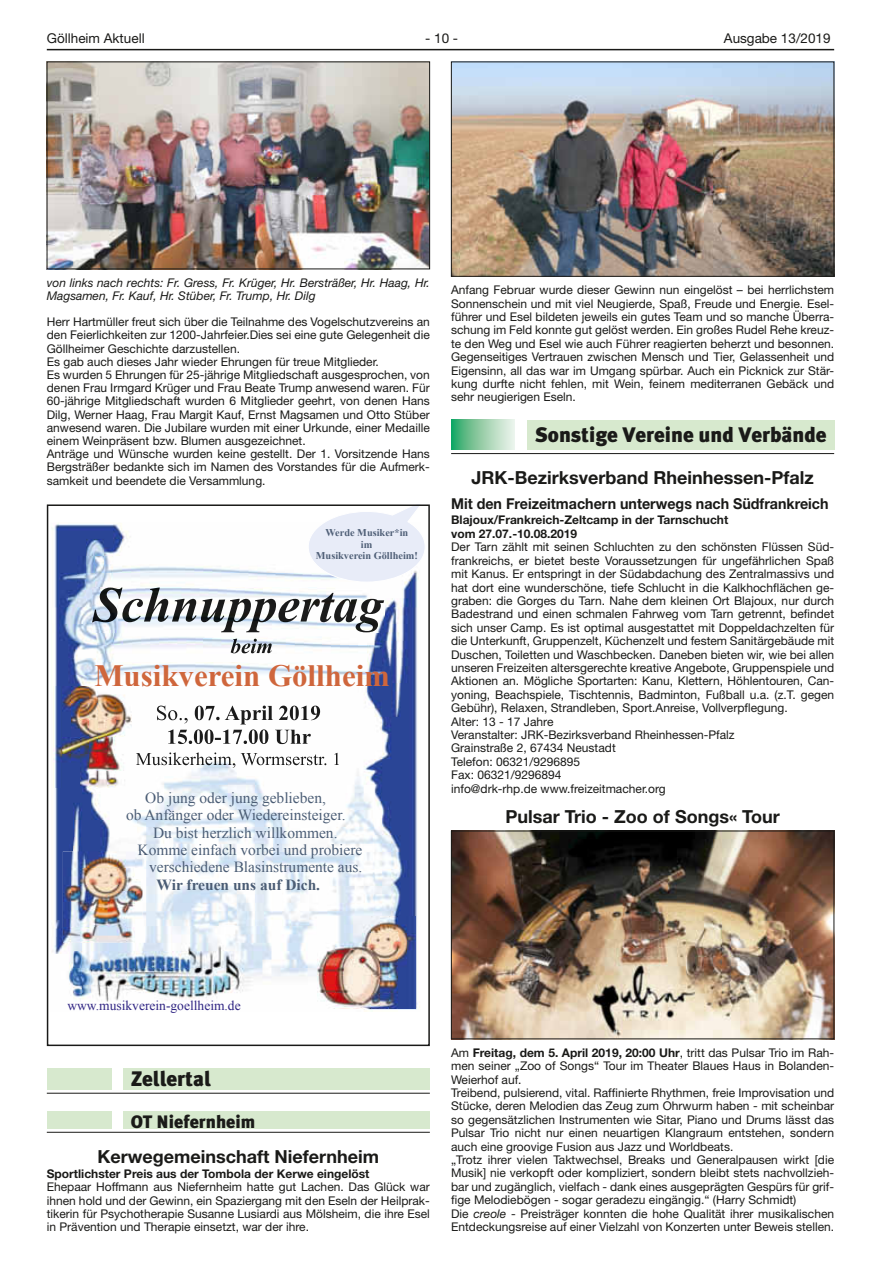
<style>
.page{position:relative;width:881px;height:1263px;background:#fff}
.page>*{position:absolute;margin:0;border:0;box-sizing:border-box;transform-origin:0 0}
.t1{font:700 30.9px "Kylltk Times New Roman";color:#cf663c}
.t2{font:900 21px "Meta Plus";color:#1a1a18}
.t3{font:700 18px "Helvetica Neue LT";color:#1a1a18}
.t4{font:900 18px "Meta Plus";color:#1a1a18}
.t5{font:15.45px "Qbnphp Times New Roman";color:#4b5d75}
.t6{font:700 15.45px "Kylltk Times New Roman";color:#4b5d75}
.t7{font:700 15px "Helvetica Neue LT";color:#1a1a18;scale:.95 1}
.t8{font:13.5px "Helvetica Neue LT Roman 10";color:#1a1a18}
.t9{font:13.5px "Qbnphp Times New Roman";color:#2f2483}
.t10{font:12px/13.4px "Helvetica Neue LT Roman 10";color:#1a1a18}
.t11{font:700 12px/13.4px "Helvetica Neue LT";color:#1a1a18}
.t12{font:italic 12px/13.2px "Helvetica Neue LT";color:#1a1a18}
.t13{font:700 10.35px/11.6px "Kylltk Times New Roman";color:#4e5e76;text-align:center}
.s1{font-family:"Helvetica Neue LT Roman 10";font-weight:400}
.s2{font-family:"Helvetica Neue LT";font-style:italic}
</style>
<div class="page">
<hr style="left:47px;top:49px;width:786px;height:1px;background:#1a1a18">
<img style="left:453px;top:64px;width:378px;height:211px">
<div style="left:451px;top:62px;width:382px;height:215px;border:1px solid #1a1a18"></div>
<div style="left:451px;top:420px;width:382px;height:34px;background:linear-gradient(to right,#fff,#fff)"></div>
<svg style="left:451px;top:420px;width:63px;height:29px;background:#8fcda8"></svg>
<div style="left:526px;top:420px;width:307px;height:29px;background:#d7e9ce"></div>
<hr style="left:451px;top:453px;width:382px;height:1px;background:#1a1a18">
<img style="left:453px;top:833px;width:378px;height:204px">
<div style="left:451px;top:831px;width:382px;height:208px;border:1px solid #1a1a18"></div>
<img style="left:49px;top:64px;width:378px;height:203px">
<div style="left:47px;top:62px;width:382px;height:207px;border:1px solid #1a1a18"></div>
<img style="left:52px;top:523px;width:366px;height:84px">
<img style="left:53px;top:607px;width:43px;height:85px">
<img style="left:374px;top:607px;width:43px;height:319px">
<img style="left:96px;top:632px;width:278px;height:60px">
<img style="left:52px;top:692px;width:21px;height:293px">
<img style="left:132px;top:692px;width:242px;height:234px">
<img style="left:73px;top:788px;width:37px;height:63px">
<img style="left:73px;top:926px;width:244px;height:76px">
<img style="left:397px;top:926px;width:23px;height:84px">
<img style="left:334px;top:1008px;width:63px;height:3px">
<img style="left:92px;top:587px;width:292px;height:45px">
<img style="left:204px;top:639px;width:68px;height:14px">
<img style="left:157px;top:705px;width:31px;height:18px">
<img style="left:195px;top:705px;width:125px;height:19px">
<img style="left:168px;top:729px;width:142px;height:15px">
<img style="left:136px;top:752px;width:203px;height:16px">
<img style="left:54px;top:686px;width:78px;height:102px">
<svg style="left:307px;top:507px;width:118px;height:76px"></svg>
<img style="left:317px;top:917px;width:98px;height:91px">
<img style="left:63px;top:851px;width:79px;height:91px">
<svg style="left:138px;top:851px;width:4px;height:7px"></svg>
<img style="left:122px;top:879px;width:20px;height:11px">
<div style="left:47px;top:504px;width:382px;height:542px;border:2px solid #1a1a18"></div>
<svg style="left:47px;top:1068px;width:382px;height:25px"></svg>
<div style="left:47px;top:1068px;width:64px;height:22px;background:#d7e9ce"></div>
<div style="left:123px;top:1068px;width:306px;height:22px;background:#d7e9ce"></div>
<hr style="left:47px;top:1093px;width:382px;height:1px;background:#1a1a18">
<svg style="left:47px;top:1112px;width:382px;height:20px"></svg>
<div style="left:47px;top:1112px;width:64px;height:17px;background:#d7e9ce"></div>
<div style="left:123px;top:1112px;width:306px;height:17px;background:#d7e9ce"></div>
<hr style="left:47px;top:1132px;width:382px;height:1px;background:#1a1a18">
<p class="t8" style="left:47px;top:30px;width:99px">Göllheim Aktuell</p>
<p class="t8" style="left:425px;top:30px;width:35px">- 10 -</p>
<p class="t8" style="left:723px;top:30px;width:108px">Ausgabe 13/2019</p>
<p class="t12" style="left:47px;top:276px;width:384px">von links nach rechts: Fr. Gress, Fr. Krüger, Hr. Bersträßer, Hr. Haag, Hr.<br>Magsamen, Fr. Kauf, Hr. Stüber, Fr. Trump, Hr. Dilg</p>
<p class="t10" style="left:47px;top:315px;width:384px">Herr Hartmüller freut sich über die Teilnahme des Vogelschutzvereins an den Feierlichkeiten zur 1200-Jahrfeier.Dies sei eine gute Gelegenheit die Göllheimer Geschichte darzustellen.<br>Es gab auch dieses Jahr wieder Ehrungen für treue Mitglieder.<br>Es wurden 5 Ehrungen für 25-jährige Mitgliedschaft ausgesprochen, von denen Frau Irmgard Krüger und Frau Beate Trump anwesend waren. Für 60-jährige Mitgliedschaft wurden 6 Mitglieder geehrt, von denen Hans Dilg, Werner Haag, Frau Margit Kauf, Ernst Magsamen und Otto Stüber anwesend waren. Die Jubilare wurden mit einer Urkunde, einer Medaille einem Weinpräsent bzw. Blumen ausgezeichnet.<br>Anträge und Wünsche wurden keine gestellt. Der 1. Vorsitzende Hans Bergsträßer bedankte sich im Namen des Vorstandes für die Aufmerk&shy;samkeit und beendete die Versammlung.</p>
<p class="t13" style="left:316px;top:526px;width:103px">Werde Musiker*in<br>im<br>Musikverein Göllheim!</p>
<h1 class="t1" style="left:94px;top:654px;width:297px">Musikverein Göllheim</h1>
<p class="t5" style="left:145px;top:787px;width:182px">Ob jung oder jung geblieben,</p>
<p class="t5" style="left:126px;top:805px;width:221px">ob Anfänger oder Wiedereinsteiger.</p>
<p class="t5" style="left:153px;top:822px;width:186px">Du bist herzlich willkommen.</p>
<p class="t5" style="left:137px;top:839px;width:226px">Komme einfach vorbei und probiere</p>
<p class="t5" style="left:149px;top:857px;width:215px">verschiedene Blasinstrumente aus.</p>
<p class="t6" style="left:156px;top:874px;width:165px">Wir freuen uns auf Dich.</p>
<p class="t10" style="left:451px;top:283px;width:384px;text-align:justify">Anfang Februar wurde dieser Gewinn nun eingelöst – bei herrlichstem Sonnenschein und mit viel Neugierde, Spaß, Freude und Energie. Esel&shy;führer und Esel bildeten jeweils ein gutes Team und so manche Überra&shy;schung im Feld konnte gut gelöst werden. Ein großes Rudel Rehe kreuz&shy;te den Weg und Esel wie auch Führer reagierten beherzt und besonnen.<br>Gegenseitiges Vertrauen zwischen Mensch und Tier, Gelassenheit und Eigensinn, all das war im Umgang spürbar. Auch ein Picknick zur Stär&shy;kung durfte nicht fehlen, mit Wein, feinem mediterranen Gebäck und sehr neugierigen Eseln.</p>
<h2 class="t2" style="left:534px;top:422px;width:293px">Sonstige Vereine und Verbände</h2>
<h3 class="t3" style="left:471px;top:467px;width:344px">JRK-Bezirksverband Rheinhessen-Pfalz</h3>
<p class="t7" style="left:451px;top:494px;width:398px">Mit den Freizeitmachern unterwegs nach Südfrankreich</p>
<p class="t11" style="left:451px;top:513px;width:278px">Blajoux/Frankreich-Zeltcamp in der Tarnschucht vom 27.07.-10.08.2019</p>
<p class="t10" style="left:451px;top:540px;width:384px">Der Tarn zählt mit seinen Schluchten zu den schönsten Flüssen Süd&shy;frankreichs, er bietet beste Voraussetzungen für ungefährlichen Spaß mit Kanus. Er entspringt in der Südabdachung des Zentralmassivs und hat dort eine wunderschöne, tiefe Schlucht in die Kalkhochflächen ge&shy;graben: die Gorges du Tarn. Nahe dem kleinen Ort Blajoux, nur durch Badestrand und einen schmalen Fahrweg vom Tarn getrennt, befindet sich unser Camp. Es ist optimal ausgestattet mit Doppeldachzelten für die Unterkunft, Gruppenzelt, Küchenzelt und festem Sanitärgebäude mit Duschen, Toiletten und Waschbecken. Daneben bieten wir, wie bei allen unseren Freizeiten altersgerechte kreative Angebote, Gruppenspiele und Aktionen an. Mögliche Sportarten: Kanu, Klettern, Höhlentouren, Can&shy;yoning, Beachspiele, Tischtennis, Badminton, Fußball u.a. (z.T. gegen Gebühr), Relaxen, Strandleben, Sport.Anreise, Vollverpflegung.<br>Alter: 13 - 17 Jahre<br>Veranstalter: JRK-Bezirksverband Rheinhessen-Pfalz<br>Grainstraße 2, 67434 Neustadt<br>Telefon: 06321/9296895<br>Fax: 06321/9296894<br>info@drk-rhp.de www.freizeitmacher.org</p>
<h3 class="t3" style="left:505px;top:805px;width:275px">Pulsar Trio - Zoo of Songs« Tour</h3>
<p class="t9" style="left:67px;top:996px;width:175px">www.musikverein-goellheim.de</p>
<h2 class="t2" style="left:131px;top:1066px;width:82px">Zellertal</h2>
<h3 class="t4" style="left:131px;top:1111px;width:126px">OT niefernheim</h3>
<h3 class="t3" style="left:97px;top:1145px;width:283px">Kerwegemeinschaft Niefernheim</h3>
<p class="t11" style="left:47px;top:1167px;width:324px">Sportlichster Preis aus der Tombola der Kerwe eingelöst</p>
<p class="t10" style="left:47px;top:1180px;width:384px;text-align:justify">Ehepaar Hoffmann aus Niefernheim hatte gut Lachen. Das Glück war ihnen hold und der Gewinn, ein Spaziergang mit den Eseln der Heilprak&shy;tikerin für Psychotherapie Susanne Lusiardi aus Mölsheim, die ihre Esel in Prävention und Therapie einsetzt, war der ihre.</p>
<p class="t11" style="left:451px;top:1045px;width:384px"><span class="s1">Am</span> Freitag, dem 5. April 2019, 20:00 Uhr<span class="s1">, tritt das Pulsar Trio im Rah-</span></p>
<p class="t10" style="left:451px;top:1059px;width:384px">men seiner „Zoo of Songs“ Tour im Theater Blaues Haus in Bolanden-Weierhof auf.<br>Treibend, pulsierend, vital. Raffinierte Rhythmen, freie Improvisation und Stücke, deren Melodien das Zeug zum Ohrwurm haben - mit scheinbar so gegensätzlichen Instrumenten wie Sitar, Piano und Drums lässt das Pulsar Trio nicht nur einen neuartigen Klangraum entstehen, sondern auch eine groovige Fusion aus Jazz und Worldbeats.<br>„Trotz ihrer vielen Taktwechsel, Breaks und Generalpausen wirkt [die Musik] nie verkopft oder kompliziert, sondern bleibt stets nachvollzieh&shy;bar und zugänglich, vielfach - dank eines ausgeprägten Gespürs für grif&shy;fige Melodiebögen - sogar geradezu eingängig.“ (Harry Schmidt)<br>Die <span class="s2">creole</span> - Preisträger konnten die hohe Qualität ihrer musikalischen Entdeckungsreise auf einer Vielzahl von Konzerten unter Beweis stellen.</p>
</div>
